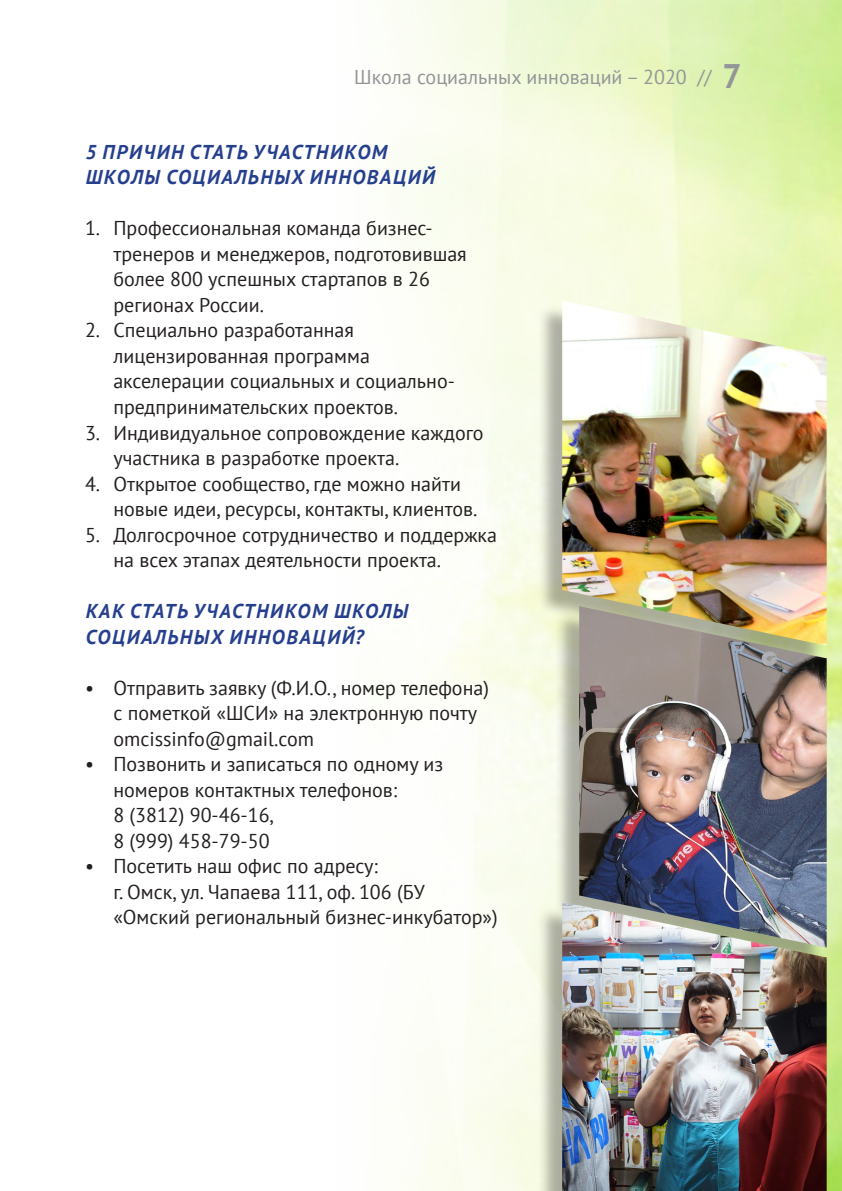
<style>
.page{position:relative;width:842px;height:1191px;background:#fff}
.page>*{position:absolute;margin:0;border:0;box-sizing:border-box;transform-origin:0 0}
.t1{font:20px/25.6px "PT Sans";color:#231f20}
.Подзагол_2{font:italic 700 20px/25.6px "PT Sans";letter-spacing:.08em;color:#253f8e}
.t2{font:20px "PT Sans";color:#939598}
.s1{font-weight:700;font-size:34px}
</style>
<div class="page">
<img style="left:397px;top:0;width:445px;height:1191px">
<div style="left:537px;top:304px;width:287px;height:366px;background:#231f20;opacity:.35"></div>
<img style="left:562px;top:300px;width:265px;height:303px">
<div style="left:554px;top:603px;width:269px;height:368px;background:#231f20;opacity:.35"></div>
<img style="left:579px;top:595px;width:248px;height:306px">
<div style="left:537px;top:905px;width:287px;height:286px;background:#231f20;opacity:.35"></div>
<img style="left:562px;top:901px;width:265px;height:290px">
<p class="t2" style="left:354px;top:64px;width:389px">Школа социальных инноваций – 2020 // <span class="s1">7</span></p>
<p class="Подзагол_2" style="left:85px;top:139px;width:351px">5 ПРИЧИН СТАТЬ УЧАСТНИКОМ<br>ШКОЛЫ СОЦИАЛЬНЫХ ИННОВАЦИЙ</p>
<p class="t1" style="left:113px;top:215px;width:355px;text-indent:-28px">1. Профессиональная команда бизнес&shy;тренеров и менеджеров, подготовившая более 800 успешных стартапов в 26 регионах России.</p>
<p class="t1" style="left:113px;top:317px;width:343px;text-indent:-28px">2. Специально разработанная лицензированная программа акселерации социальных и социально&shy;предпринимательских проектов.</p>
<p class="t1" style="left:113px;top:419px;width:372px;text-indent:-28px">3. Индивидуальное сопровождение каждого участника в разработке проекта.</p>
<p class="t1" style="left:113px;top:470px;width:365px;text-indent:-28px">4. Открытое сообщество, где можно найти новые идеи, ресурсы, контакты, клиентов.</p>
<p class="t1" style="left:113px;top:521px;width:385px;text-indent:-28px">5. Долгосрочное сотрудничество и поддержка на всех этапах деятельности проекта.</p>
<p class="Подзагол_2" style="left:86px;top:598px;width:324px">КАК СТАТЬ УЧАСТНИКОМ ШКОЛЫ<br>СОЦИАЛЬНЫХ ИННОВАЦИЙ?</p>
<p class="t1" style="left:113px;top:674px;width:377px;text-indent:-28px">• Отправить заявку (Ф.И.О., номер телефона) с пометкой «ШСИ» на электронную почту omcissinfo@gmail.com</p>
<p class="t1" style="left:113px;top:751px;width:331px;text-indent:-28px">• Позвонить и записаться по одному из номеров контактных телефонов:<br>8 (3812) 90-46-16,<br>8 (999) 458-79-50</p>
<p class="t1" style="left:113px;top:853px;width:386px;text-indent:-28px">• Посетить наш офис по адресу:<br>г. Омск, ул. Чапаева 111, оф. 106 (БУ «Омский региональный бизнес-инкубатор»)</p>
</div>
